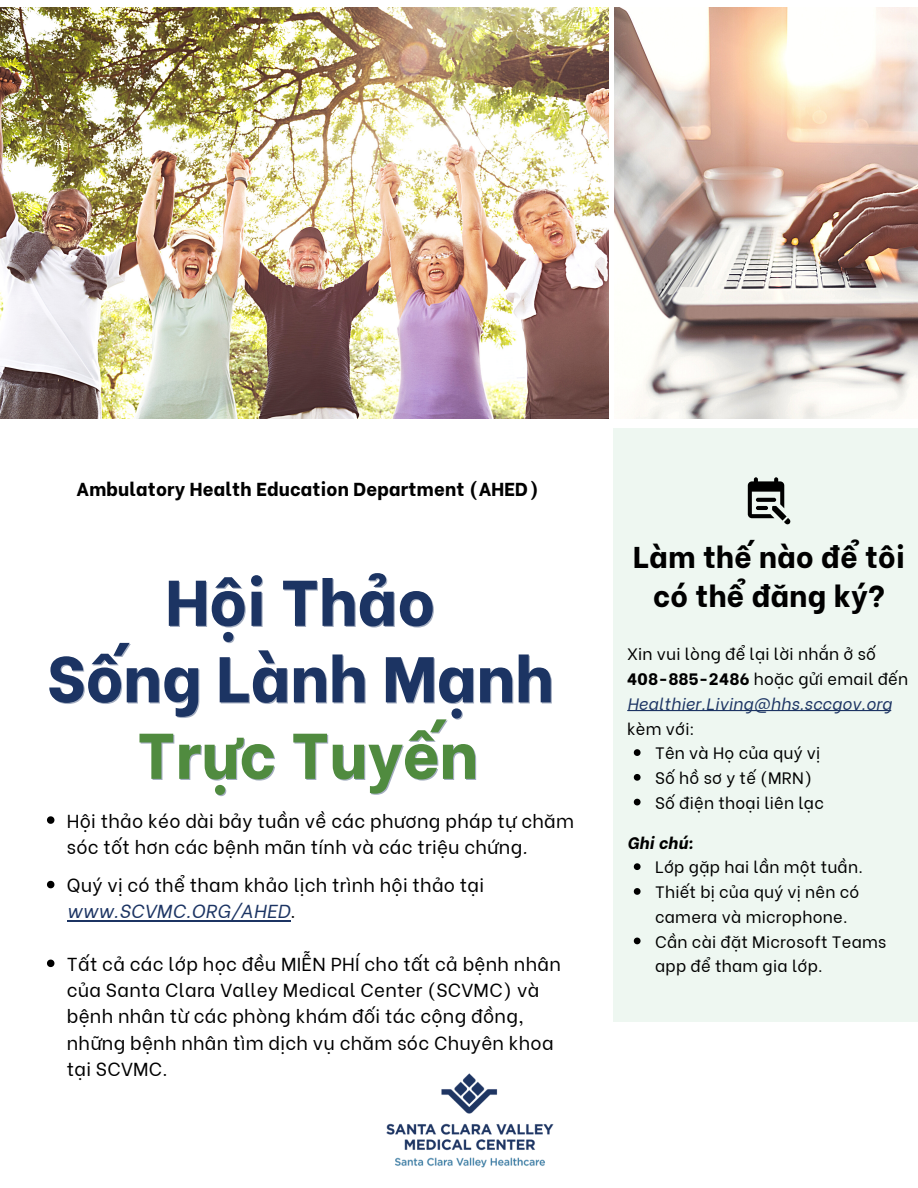
<style>
.page{position:relative;width:918px;height:1188px;background:#fff}
.page>*{position:absolute;margin:0;border:0;box-sizing:border-box;transform-origin:0 0}
.t1{font:800 64.5px "Be Vietnam";color:#1c3463}
.t2{font:800 64.5px "Be Vietnam";color:#508b3f}
.t3{font:800 30px/38.2px "Be Vietnam";letter-spacing:.01em;color:#000;text-align:center}
.t4{font:18.75px/26.2px "Be Vietnam";letter-spacing:.015em;color:#000}
.t5{font:800 18.75px "Be Vietnam";letter-spacing:.01em;color:#000}
.t6{font:16.5px/24.8px "Be Vietnam";letter-spacing:.015em;color:#000}
.t7{font:italic 800 16.5px "Be Vietnam";letter-spacing:.015em;color:#000}
.s1{font-style:italic}
.s2{font-style:italic;color:#1c3463}
.s3{font-weight:800}
</style>
<div class="page">
<div style="left:613px;top:428px;width:305px;height:594px;background:#eef7f1"></div>
<img style="left:0;top:7px;width:609px;height:411px">
<img style="left:614px;top:7px;width:304px;height:411px">
<svg style="left:47px;top:816px;width:7px;height:8px"></svg>
<svg style="left:47px;top:881px;width:7px;height:7px"></svg>
<hr style="left:67px;top:920px;width:223px;height:1px;background:#1c3463">
<svg style="left:47px;top:960px;width:7px;height:7px"></svg>
<svg style="left:748px;top:477px;width:43px;height:48px"></svg>
<svg style="left:634px;top:863px;width:7px;height:7px"></svg>
<svg style="left:634px;top:888px;width:7px;height:7px"></svg>
<svg style="left:634px;top:938px;width:7px;height:6px"></svg>
<svg style="left:634px;top:749px;width:7px;height:7px"></svg>
<svg style="left:634px;top:774px;width:7px;height:7px"></svg>
<svg style="left:634px;top:799px;width:7px;height:6px"></svg>
<hr style="left:628px;top:710px;width:263px;height:1px;background:#1c3463">
<img style="left:386px;top:1073px;width:168px;height:95px">
<p class="t5" style="left:77px;top:473px;width:464px">Ambulatory Health Education Department (AHED)</p>
<p class="t1" style="left:165px;top:549px;width:271px">Hội Thảo</p>
<p class="t1" style="left:47px;top:625px;width:509px">Sống Lành Mạnh</p>
<p class="t2" style="left:137px;top:702px;width:342px">Trực Tuyến</p>
<p class="t4" style="left:67px;top:806px;width:509px">Hội thảo kéo dài bảy tuần về các phương pháp tự chăm sóc tốt hơn các bệnh mãn tính và các triệu chứng<span class="s1">.</span></p>
<p class="t4" style="left:67px;top:870px;width:419px">Quý vị có thể tham khảo lịch trình hội thảo tại <span class="s2">www.SCVMC.ORG/AHED</span>.</p>
<p class="t4" style="left:67px;top:949px;width:496px">Tất cả các lớp học đều MIỄN PHÍ cho tất cả bệnh nhân của Santa Clara Valley Medical Center (SCVMC) và bệnh nhân từ các phòng khám đối tác cộng đồng, những bệnh nhân tìm dịch vụ chăm sóc Chuyên khoa tại SCVMC.</p>
<p class="t3" style="left:633px;top:535px;width:273px">Làm thế nào để tôi có thể đăng ký?</p>
<p class="t6" style="left:627px;top:640px;width:283px">Xin vui lòng để lại lời nhắn ở số<br><span class="s3">408-885-2486</span> hoặc gửi email đến<br><span class="s2">Healthier.Living@hhs.sccgov.org </span>kèm với:</p>
<p class="t6" style="left:655px;top:739px;width:167px">Tên và Họ của quý vị</p>
<p class="t6" style="left:655px;top:764px;width:159px">Số hồ sơ y tế (MRN)</p>
<p class="t6" style="left:655px;top:789px;width:170px">Số điện thoại liên lạc</p>
<p class="t7" style="left:627px;top:829px;width:68px">Ghi chú:</p>
<p class="t6" style="left:655px;top:853px;width:209px">Lớp gặp hai lần một tuần.</p>
<p class="t6" style="left:655px;top:878px;width:206px">Thiết bị của quý vị nên có camera và microphone.</p>
<p class="t6" style="left:655px;top:928px;width:233px">Cần cài đặt Microsoft Teams app để tham gia lớp.</p>
</div>
